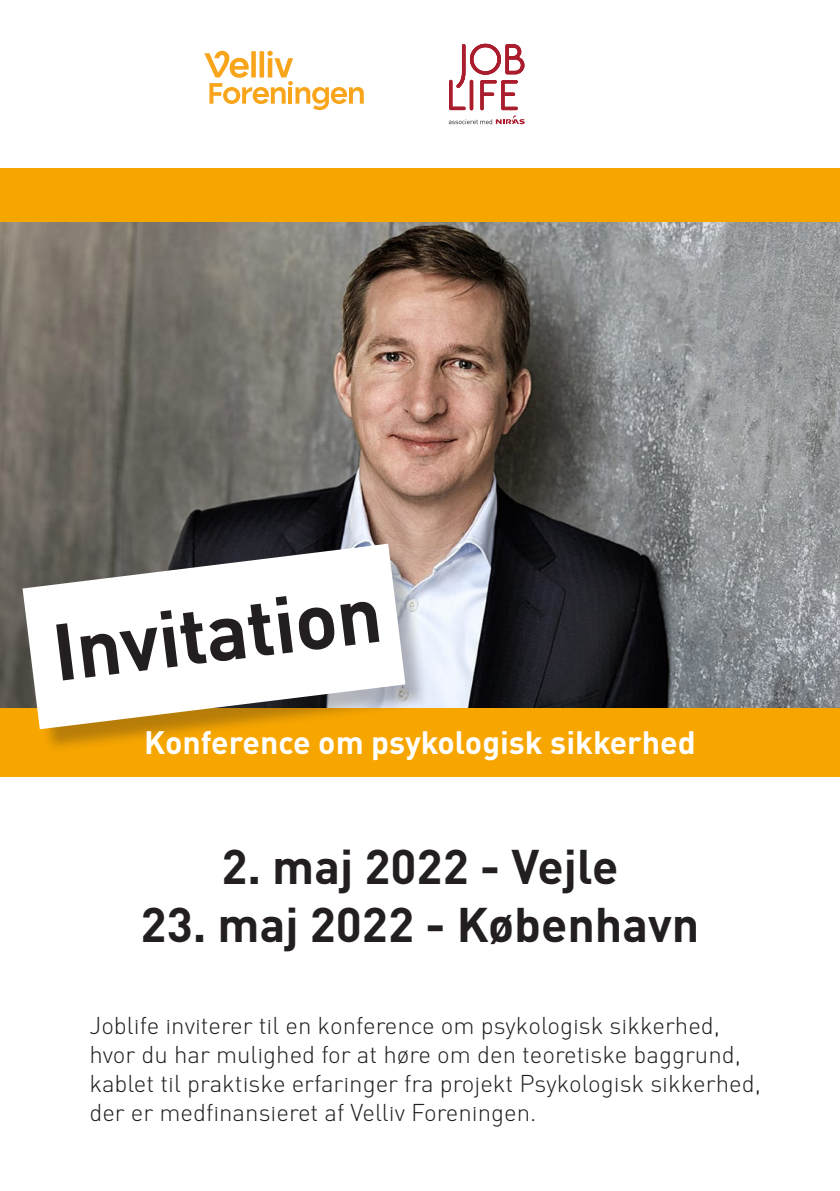
<style>
.page{position:relative;width:840px;height:1191px;background:#fff}
.page>*{position:absolute;margin:0;border:0;box-sizing:border-box;transform-origin:0 0}
.t1{font:700 79px "DINOT";color:#231f20}
.Brødtekst_8{font:700 48px "DINOT";color:#231f20}
.Brødtekst_8-2{font:700 32px "DINOT";color:#fff}
.Brødtekst_8-3{font:300 24px/28.8px "DIN Pro";color:#231f20}
</style>
<div class="page">
<div style="left:0;top:168px;width:839px;height:609px;background:#f7a600"></div>
<img style="left:0;top:223px;width:839px;height:485px">
<svg style="left:448px;top:44px;width:76px;height:80px"></svg>
<svg style="left:204px;top:51px;width:159px;height:59px"></svg>
<div style="left:26px;top:547px;width:403px;height:206px;background:#231f20;opacity:.3"></div>
<svg style="left:23px;top:543px;width:382px;height:186px;background:#ded8cb"></svg>
<p class="t1" style="left:47px;top:601px;width:332px;rotate:-7deg">Invitation</p>
<p class="Brødtekst_8-2" style="left:144px;top:721px;width:552px">Konference om psykologisk sikkerhed</p>
<p class="Brødtekst_8" style="left:221px;top:835px;width:398px">2. maj 2022 - Vejle</p>
<p class="Brødtekst_8" style="left:140px;top:892px;width:560px">23. maj 2022 - København</p>
<p class="Brødtekst_8-3" style="left:89px;top:1010px;width:672px">Joblife inviterer til en konference om psykologisk sikkerhed, hvor du har mulighed for at høre om den teoretiske baggrund, kablet til praktiske erfaringer fra projekt Psykologisk sikkerhed, der er medfinansieret af Velliv Foreningen.</p>
</div>
